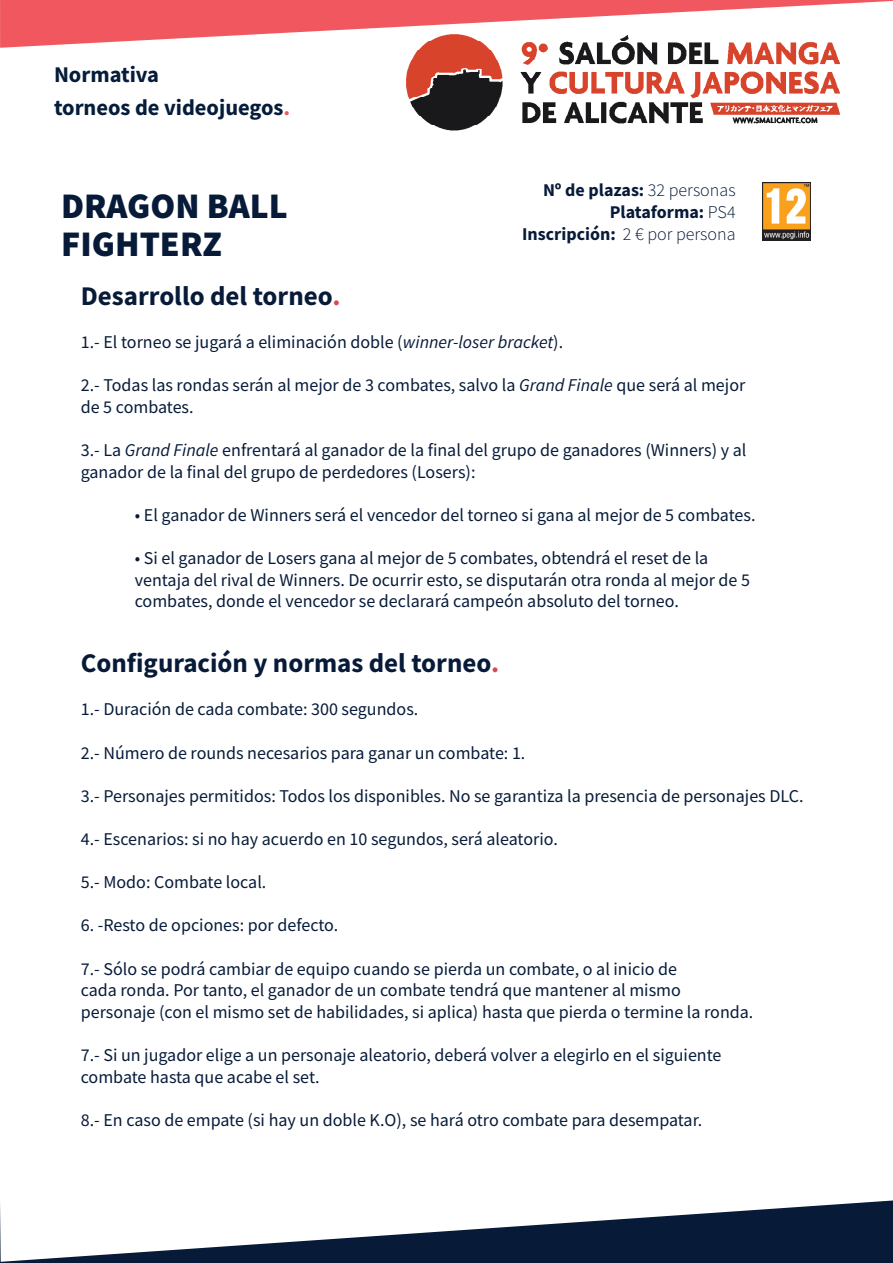
<style>
.page{position:relative;width:893px;height:1263px;background:#fff}
.page>*{position:absolute;margin:0;border:0;box-sizing:border-box;transform-origin:0 0}
.t1{font:900 36px "Source Sans Pro";color:#071b39}
.t2{font:700 27px "Source Sans Pro";color:#071b39}
.t3{font:700 22.5px/33px "Source Sans Pro";color:#051c3a}
.t4{font:18px "Source Sans Pro";color:#071b39}
.t5{font:700 18px "Source Sans Pro";color:#071b39}
.s1{color:#f0575f}
.s2{font-weight:300}
.s3{color:#d54a5a}
.s4{font-style:italic}
</style>
<div class="page">
<svg style="left:0;top:0;width:893px;height:48px"></svg>
<img style="left:405px;top:32px;width:435px;height:99px">
<svg style="left:0;top:1200px;width:893px;height:63px"></svg>
<img style="left:763px;top:183px;width:47px;height:57px">
<p class="t3" style="left:54px;top:58px;width:238px">Normativa<br>torneos de videojuegos<span class="s1">.</span></p>
<p class="t1" style="left:61px;top:181px;width:228px">DRAGON BALL</p>
<p class="t1" style="left:61px;top:219px;width:162px">FIGHTERZ</p>
<p class="t5" style="left:543px;top:178px;width:194px">Nº de plazas: <span class="s2">32 personas</span></p>
<p class="t5" style="left:610px;top:200px;width:127px">Plataforma: <span class="s2">PS4</span></p>
<p class="t5" style="left:522px;top:221px;width:215px">Inscripción: <span class="s2">2 € por persona</span></p>
<p class="t2" style="left:81px;top:278px;width:261px">Desarrollo del torneo<span class="s3">.</span></p>
<p class="t4" style="left:81px;top:331px;width:484px">1.- El torneo se jugará a eliminación doble (<span class="s4">winner-loser bracket</span>).</p>
<p class="t4" style="left:81px;top:374px;width:666px">2.- Todas las rondas serán al mejor de 3 combates, salvo la <span class="s4">Grand Finale</span> que será al mejor</p>
<p class="t4" style="left:81px;top:396px;width:114px">de 5 combates.</p>
<p class="t4" style="left:81px;top:439px;width:667px">3.- La <span class="s4">Grand Finale</span> enfrentará al ganador de la final del grupo de ganadores (Winners) y al</p>
<p class="t4" style="left:81px;top:460px;width:396px">ganador de la final del grupo de perdedores (Losers):</p>
<p class="t4" style="left:135px;top:504px;width:622px">• El ganador de Winners será el vencedor del torneo si gana al mejor de 5 combates.</p>
<p class="t4" style="left:135px;top:547px;width:575px">• Si el ganador de Losers gana al mejor de 5 combates, obtendrá el reset de la</p>
<p class="t4" style="left:135px;top:568px;width:617px">ventaja del rival de Winners. De ocurrir esto, se disputarán otra ronda al mejor de 5</p>
<p class="t4" style="left:135px;top:590px;width:546px">combates, donde el vencedor se declarará campeón absoluto del torneo.</p>
<p class="t2" style="left:81px;top:645px;width:420px">Configuración y normas del torneo<span class="s3">.</span></p>
<p class="t4" style="left:81px;top:698px;width:339px">1.- Duración de cada combate: 300 segundos.</p>
<p class="t4" style="left:81px;top:741px;width:446px">2.- Número de rounds necesarios para ganar un combate: 1.</p>
<p class="t4" style="left:81px;top:784px;width:724px">3.- Personajes permitidos: Todos los disponibles. No se garantiza la presencia de personajes DLC.</p>
<p class="t4" style="left:81px;top:827px;width:479px">4.- Escenarios: si no hay acuerdo en 10 segundos, será aleatorio.</p>
<p class="t4" style="left:81px;top:871px;width:187px">5.- Modo: Combate local.</p>
<p class="t4" style="left:81px;top:914px;width:259px">6. -Resto de opciones: por defecto.</p>
<p class="t4" style="left:81px;top:957px;width:598px">7.- Sólo se podrá cambiar de equipo cuando se pierda un combate, o al inicio de</p>
<p class="t4" style="left:81px;top:979px;width:602px">cada ronda. Por tanto, el ganador de un combate tendrá que mantener al mismo</p>
<p class="t4" style="left:81px;top:1000px;width:674px">personaje (con el mismo set de habilidades, si aplica) hasta que pierda o termine la ronda.</p>
<p class="t4" style="left:81px;top:1043px;width:642px">7.- Si un jugador elige a un personaje aleatorio, deberá volver a elegirlo en el siguiente</p>
<p class="t4" style="left:81px;top:1065px;width:240px">combate hasta que acabe el set.</p>
<p class="t4" style="left:81px;top:1108px;width:623px">8.- En caso de empate (si hay un doble K.O), se hará otro combate para desempatar.</p>
</div>
